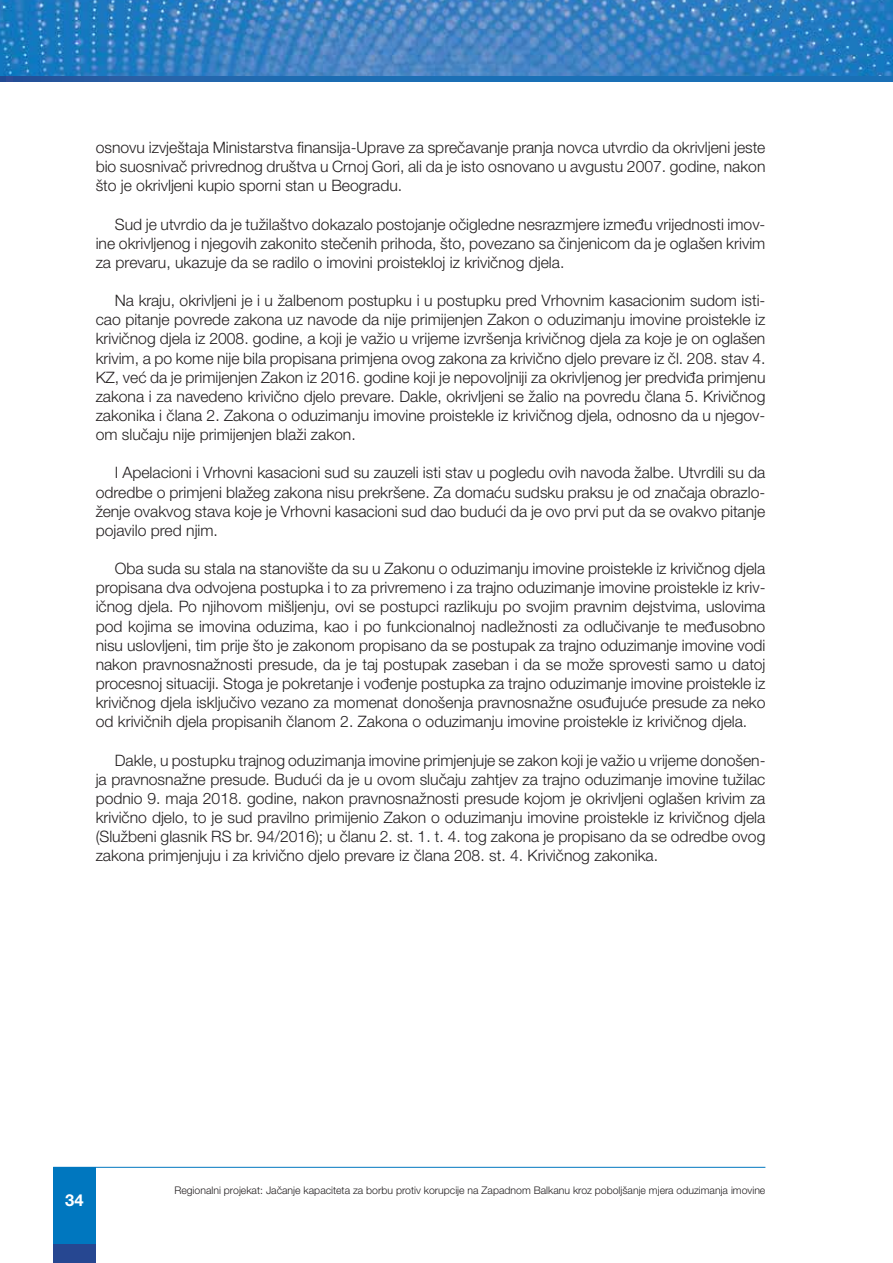
<style>
.page{position:relative;width:893px;height:1263px;background:#fff}
.page>*{position:absolute;margin:0;border:0;box-sizing:border-box;transform-origin:0 0}
.t1{font:700 16.5px "Helvetica Neue LTW1 G";color:#fff}
.t2{font:300 15.75px/19.2px "Helvetica Neue LTW1 G";color:#231f20;text-align:justify}
.t3{font:300 10.5px "Helvetica Neue LTW1 G";color:#231f20}
</style>
<div class="page">
<hr style="left:53px;top:1167px;width:712px;height:1px;background:#0077bf">
<div style="left:53px;top:1167px;width:43px;height:77px;background:#0077bf"></div>
<div style="left:53px;top:1244px;width:43px;height:19px;background:#264791"></div>
<img style="left:0;top:0;width:893px;height:77px">
<svg style="left:0;top:77px;width:893px;height:4px;background:#1d69b0"></svg>
<p class="t2" style="left:96px;top:138px;width:671px">osnovu izvještaja Ministarstva finansija-Uprave za sprečavanje pranja novca utvrdio da okrivljeni jeste bio suosnivač privrednog društva u Crnoj Gori, ali da je isto osnovano u avgustu 2007. godine, nakon što je okrivljeni kupio sporni stan u Beogradu.</p>
<p class="t2" style="left:96px;top:214px;width:671px;text-indent:19px">Sud je utvrdio da je tužilaštvo dokazalo postojanje očigledne nesrazmjere između vrijednosti imov&shy;ine okrivljenog i njegovih zakonito stečenih prihoda, što, povezano sa činjenicom da je oglašen krivim za prevaru, ukazuje da se radilo o imovini proistekloj iz krivičnog djela.</p>
<p class="t2" style="left:96px;top:291px;width:671px;text-indent:19px">Na kraju, okrivljeni je i u žalbenom postupku i u postupku pred Vrhovnim kasacionim sudom isti&shy;cao pitanje povrede zakona uz navode da nije primijenjen Zakon o oduzimanju imovine proistekle iz krivičnog djela iz 2008. godine, a koji je važio u vrijeme izvršenja krivičnog djela za koje je on oglašen krivim, a po kome nije bila propisana primjena ovog zakona za krivično djelo prevare iz čl. 208. stav 4.<br>KZ, već da je primijenjen Zakon iz 2016. godine koji je nepovoljniji za okrivljenog jer predviđa primjenu zakona i za navedeno krivično djelo prevare. Dakle, okrivljeni se žalio na povredu člana 5. Krivičnog zakonika i člana 2. Zakona o oduzimanju imovine proistekle iz krivičnog djela, odnosno da u njegov&shy;om slučaju nije primijenjen blaži zakon.</p>
<p class="t2" style="left:96px;top:463px;width:671px;text-indent:19px">I Apelacioni i Vrhovni kasacioni sud su zauzeli isti stav u pogledu ovih navoda žalbe. Utvrdili su da odredbe o primjeni blažeg zakona nisu prekršene. Za domaću sudsku praksu je od značaja obrazlo&shy;ženje ovakvog stava koje je Vrhovni kasacioni sud dao budući da je ovo prvi put da se ovakvo pitanje pojavilo pred njim.</p>
<p class="t2" style="left:96px;top:559px;width:671px;text-indent:19px">Oba suda su stala na stanovište da su u Zakonu o oduzimanju imovine proistekle iz krivičnog djela propisana dva odvojena postupka i to za privremeno i za trajno oduzimanje imovine proistekle iz kriv&shy;ičnog djela. Po njihovom mišljenju, ovi se postupci razlikuju po svojim pravnim dejstvima, uslovima pod kojima se imovina oduzima, kao i po funkcionalnoj nadležnosti za odlučivanje te međusobno nisu uslovljeni, tim prije što je zakonom propisano da se postupak za trajno oduzimanje imovine vodi nakon pravnosnažnosti presude, da je taj postupak zaseban i da se može sprovesti samo u datoj procesnoj situaciji. Stoga je pokretanje i vođenje postupka za trajno oduzimanje imovine proistekle iz krivičnog djela isključivo vezano za momenat donošenja pravnosnažne osuđujuće presude za neko od krivičnih djela propisanih članom 2. Zakona o oduzimanju imovine proistekle iz krivičnog djela.</p>
<p class="t2" style="left:96px;top:750px;width:671px;text-indent:19px">Dakle, u postupku trajnog oduzimanja imovine primjenjuje se zakon koji je važio u vrijeme donošen&shy;ja pravnosnažne presude. Budući da je u ovom slučaju zahtjev za trajno oduzimanje imovine tužilac podnio 9. maja 2018. godine, nakon pravnosnažnosti presude kojom je okrivljeni oglašen krivim za krivično djelo, to je sud pravilno primijenio Zakon o oduzimanju imovine proistekle iz krivičnog djela (Službeni glasnik RS br. 94/2016); u članu 2. st. 1. t. 4. tog zakona je propisano da se odredbe ovog zakona primjenjuju i za krivično djelo prevare iz člana 208. st. 4. Krivičnog zakonika.</p>
<p class="t1" style="left:65px;top:1189px;width:20px">34</p>
<p class="t3" style="left:174px;top:1184px;width:593px">Regionalni projekat: Jačanje kapaciteta za borbu protiv korupcije na Zapadnom Balkanu kroz poboljšanje mjera oduzimanja imovine</p>
</div>
